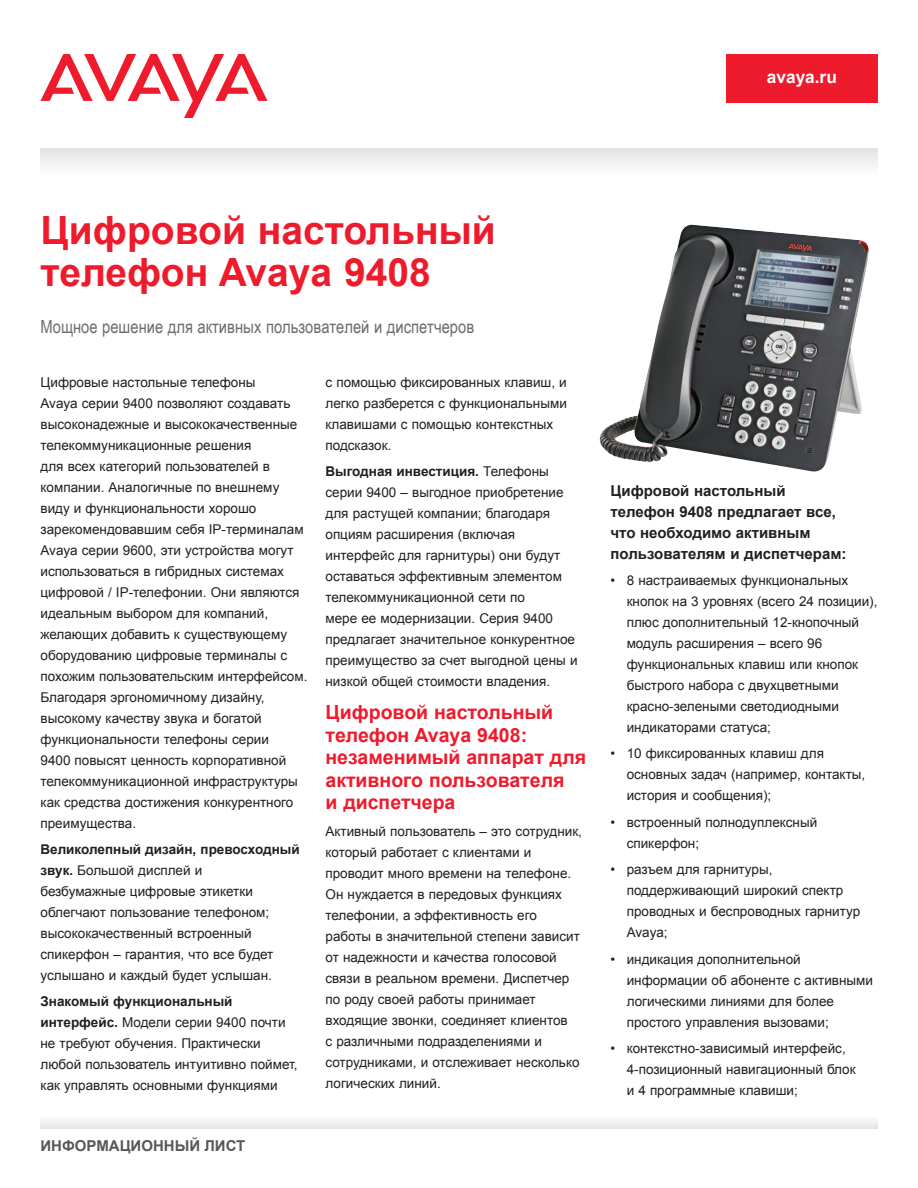
<style>
.page{position:relative;width:918px;height:1188px;background:#fff}
.page>*{position:absolute;margin:0;border:0;box-sizing:border-box;transform-origin:0 0}
.fact_sheet_title{font:700 39px/42px "Arial";color:#ee1b2c}
.sub_head_PMS_485_cmy{font:700 19.5px/22.5px "Arial";color:#ee1b2c}
.intro{font:18px "Arial Narrow";color:#6c6d70}
.Collateral_Box{font:700 17.25px "Arial";color:#fff}
.second_subhead{font:700 15px/21px "Arial";color:#231f20}
.Collateral_ID{font:700 15px "Arial";color:#57585a}
.body_copy{font:13.5px/21px "Arial";color:#231f20}
.bullet_body{font:13.5px/21px "Arial";color:#231f20}
.s1{font-weight:700}
</style>
<div class="page">
<svg style="left:40px;top:54px;width:228px;height:64px"></svg>
<div style="left:40px;top:148px;width:838px;height:27px;background:linear-gradient(to right,#f0f0f1,#f0f0f1)"></div>
<img style="left:599px;top:225px;width:270px;height:247px">
<div style="left:40px;top:1115px;width:838px;height:14px;background:#f1f2f3"></div>
<div style="left:726px;top:54px;width:152px;height:49px;background:#ee1b2c"></div>
<p class="Collateral_Box" style="left:767px;top:66px;width:72px">avaya.ru</p>
<p class="fact_sheet_title" style="left:40px;top:211px;width:457px">Цифровой настольный телефон Avaya 9408</p>
<p class="intro" style="left:40px;top:313px;width:435px">Мощное решение для активных пользователей и диспетчеров</p>
<p class="body_copy" style="left:40px;top:372px;width:269px">Цифровые настольные телефоны<br>Avaya серии 9400 позволяют создавать высоконадежные и высококачественные телекоммуникационные решения<br>для всех категорий пользователей в компании. Аналогичные по внешнему виду и функциональности хорошо зарекомендовавшим себя IP-терминалам Avaya серии 9600, эти устройства могут использоваться в гибридных системах цифровой / IP-телефонии. Они являются идеальным выбором для компаний, желающих добавить к существующему оборудованию цифровые терминалы с похожим пользовательским интерфейсом.<br>Благодаря эргономичному дизайну, высокому качеству звука и богатой функциональности телефоны серии<br>9400 повысят ценность корпоративной телекоммуникационной инфраструктуры как средства достижения конкурентного преимущества.</p>
<p class="body_copy" style="left:40px;top:839px;width:261px"><span class="s1">Великолепный дизайн, превосходный звук.</span> Большой дисплей и<br>безбумажные цифровые этикетки облегчают пользование телефоном; высококачественный встроенный спикерфон – гарантия, что все будет услышано и каждый будет услышан.</p>
<p class="body_copy" style="left:40px;top:991px;width:259px"><span class="s1">Знакомый функциональный интерфейс.</span> Модели серии 9400 почти не требуют обучения. Практически любой пользователь интуитивно поймет, как управлять основными функциями</p>
<p class="Collateral_ID" style="left:40px;top:1136px;width:206px">ИНФОРМАЦИОННЫЙ ЛИСТ</p>
<p class="body_copy" style="left:326px;top:372px;width:243px">с помощью фиксированных клавиш, и легко разберется с функциональными клавишами с помощью контекстных подсказок.</p>
<p class="body_copy" style="left:326px;top:461px;width:254px"><span class="s1">Выгодная инвестиция.</span> Телефоны серии 9400 – выгодное приобретение для растущей компании; благодаря опциям расширения (включая интерфейс для гарнитуры) они будут оставаться эффективным элементом телекоммуникационной сети по<br>мере ее модернизации. Серия 9400 предлагает значительное конкурентное преимущество за счет выгодной цены и низкой общей стоимости владения.</p>
<p class="sub_head_PMS_485_cmy" style="left:326px;top:702px;width:262px">Цифровой настольный телефон Avaya 9408: незаменимый аппарат для активного пользователя<br>и диспетчера</p>
<p class="body_copy" style="left:326px;top:821px;width:258px">Активный пользователь – это сотрудник, который работает с клиентами и проводит много времени на телефоне.<br>Он нуждается в передовых функциях телефонии, а эффективность его работы в значительной степени зависит от надежности и качества голосовой связи в реальном времени. Диспетчер по роду своей работы принимает входящие звонки, соединяет клиентов<br>с различными подразделениями и сотрудниками, и отслеживает несколько логических линий.</p>
<p class="second_subhead" style="left:610px;top:480px;width:237px">Цифровой настольный телефон 9408 предлагает все, что необходимо активным пользователям и диспетчерам:</p>
<p class="bullet_body" style="left:627px;top:570px;width:252px;text-indent:-16px">• 8 настраиваемых функциональных кнопок на 3 уровнях (всего 24 позиции), плюс дополнительный 12-кнопочный модуль расширения – всего 96 функциональных клавиш или кнопок быстрого набора с двухцветными красно-зелеными светодиодными индикаторами статуса;</p>
<p class="bullet_body" style="left:627px;top:743px;width:240px;text-indent:-16px">• 10 фиксированных клавиш для основных задач (например, контакты, история и сообщения);</p>
<p class="bullet_body" style="left:627px;top:812px;width:192px;text-indent:-16px">• встроенный полнодуплексный спикерфон;</p>
<p class="bullet_body" style="left:627px;top:859px;width:235px;text-indent:-16px">• разъем для гарнитуры, поддерживающий широкий спектр проводных и беспроводных гарнитур<br>Avaya;</p>
<p class="bullet_body" style="left:627px;top:949px;width:248px;text-indent:-16px">• индикация дополнительной информации об абоненте с активными логическими линиями для более простого управления вызовами;</p>
<p class="bullet_body" style="left:627px;top:1038px;width:230px;text-indent:-16px">• контекстно-зависимый интерфейс,<br>4-позиционный навигационный блок и 4 программные клавиши;</p>
</div>
